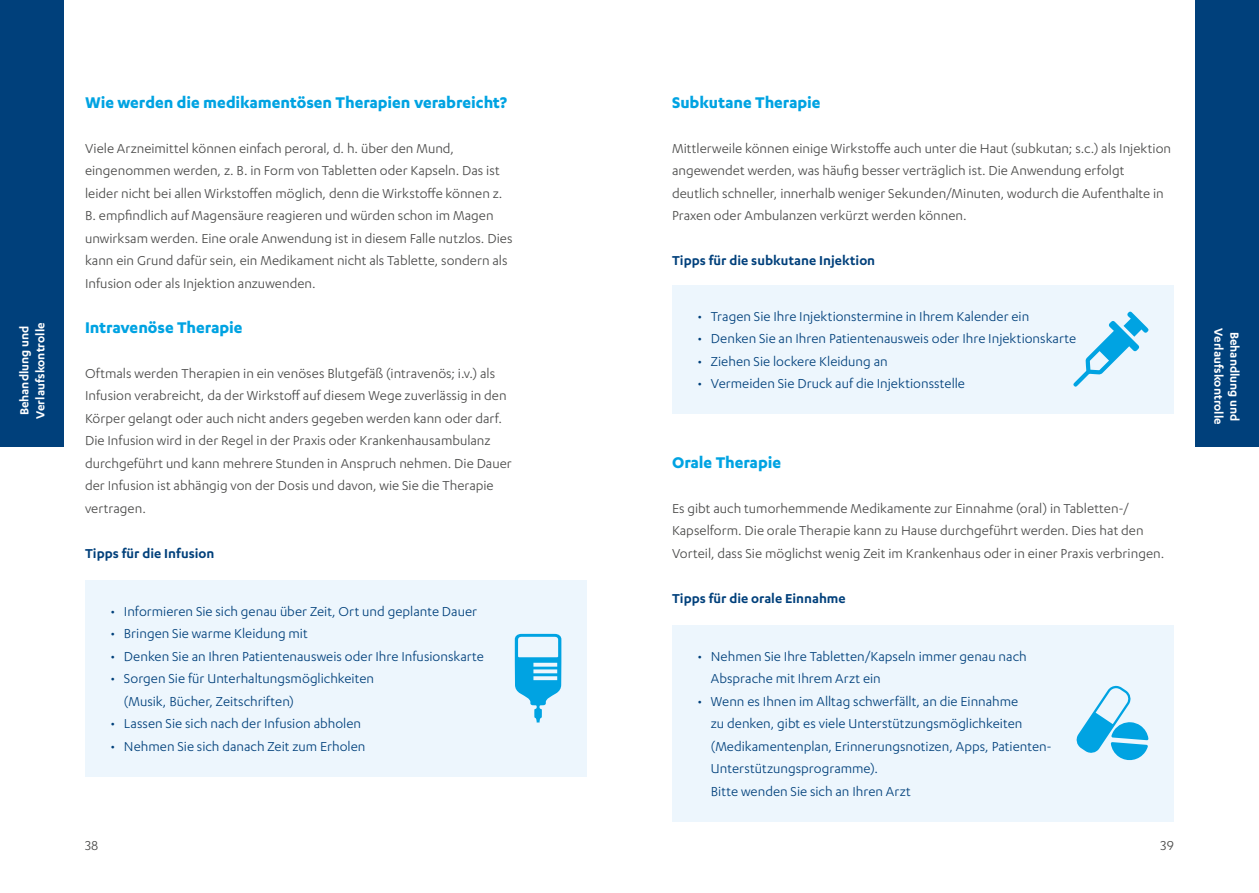
<style>
.page{position:relative;width:1259px;height:893px;background:#fff}
.page>*{position:absolute;margin:0;border:0;box-sizing:border-box;transform-origin:0 0}
.t1{font:700 18px "Karbon";letter-spacing:-.005em;color:#00a3e2}
.t2{font:15px/22.5px "Karbon";color:#494948}
.t3{font:15px/22.5px "Karbon";color:#00407b}
.t4{font:600 15px "Karbon";color:#00407b}
.t5{font:600 13.5px/16.2px "Karbon";color:#fff}
</style>
<div class="page">
<div style="left:672px;top:285px;width:502px;height:128px;background:#edf6fd"></div>
<svg style="left:1073px;top:312px;width:75px;height:75px"></svg>
<div style="left:672px;top:625px;width:502px;height:196px;background:#edf6fd"></div>
<svg style="left:1076px;top:685px;width:72px;height:76px"></svg>
<div style="left:85px;top:580px;width:502px;height:196px;background:#edf6fd"></div>
<svg style="left:515px;top:634px;width:46px;height:88px"></svg>
<div style="left:1195px;top:0;width:64px;height:447px;background:#00407b"></div>
<div style="left:0;top:0;width:64px;height:447px;background:#00407b"></div>
<p class="t1" style="left:85px;top:92px;width:423px">Wie werden die medikamentösen Therapien verabreicht?</p>
<p class="t2" style="left:85px;top:136px;width:429px">Viele Arzneimittel können einfach peroral, d. h. über den Mund, eingenommen werden, z. B. in Form von Tabletten oder Kapseln. Das ist leider nicht bei allen Wirkstoffen möglich, denn die Wirkstoffe können z.<br>B. empfindlich auf Magensäure reagieren und würden schon im Magen unwirksam werden. Eine orale Anwendung ist in diesem Falle nutzlos. Dies kann ein Grund dafür sein, ein Medikament nicht als Tablette, sondern als Infusion oder als Injektion anzuwenden.</p>
<p class="t1" style="left:85px;top:317px;width:159px">Intravenöse Therapie</p>
<p class="t2" style="left:85px;top:361px;width:428px">Oftmals werden Therapien in ein venöses Blutgefäß (intravenös; i.v.) als Infusion verabreicht, da der Wirkstoff auf diesem Wege zuverlässig in den Körper gelangt oder auch nicht anders gegeben werden kann oder darf.<br>Die Infusion wird in der Regel in der Praxis oder Krankenhausambulanz durchgeführt und kann mehrere Stunden in Anspruch nehmen. Die Dauer der Infusion ist abhängig von der Dosis und davon, wie Sie die Therapie vertragen.</p>
<p class="t4" style="left:85px;top:545px;width:131px">Tipps für die Infusion</p>
<p class="t1" style="left:672px;top:92px;width:150px">Subkutane Therapie</p>
<p class="t2" style="left:672px;top:136px;width:500px">Mittlerweile können einige Wirkstoffe auch unter die Haut (subkutan; s.c.) als Injektion angewendet werden, was häufig besser verträglich ist. Die Anwendung erfolgt deutlich schneller, innerhalb weniger Sekunden/Minuten, wodurch die Aufenthalte in Praxen oder Ambulanzen verkürzt werden können.</p>
<p class="t4" style="left:672px;top:252px;width:205px">Tipps für die subkutane Injektion</p>
<p class="t3" style="left:697px;top:304px;width:333px">• Tragen Sie Ihre Injektionstermine in Ihrem Kalender ein</p>
<p class="t3" style="left:697px;top:327px;width:380px">• Denken Sie an Ihren Patientenausweis oder Ihre Injektionskarte</p>
<p class="t3" style="left:697px;top:349px;width:192px">• Ziehen Sie lockere Kleidung an</p>
<p class="t3" style="left:697px;top:372px;width:269px">• Vermeiden Sie Druck auf die Injektionsstelle</p>
<p class="t5" style="left:16px;top:419px;width:98px;rotate:-90deg">Behandlung und<br>Verlaufskontrolle</p>
<p class="t5" style="left:1227px;top:328px;width:98px;rotate:90deg">Verlaufskontrolle</p>
<p class="t5" style="left:1243px;top:332px;width:91px;rotate:90deg">Behandlung und</p>
<p class="t1" style="left:672px;top:452px;width:111px">Orale Therapie</p>
<p class="t2" style="left:672px;top:496px;width:494px">Es gibt auch tumorhemmende Medikamente zur Einnahme (oral) in Tabletten-/<br>Kapselform. Die orale Therapie kann zu Hause durchgeführt werden. Dies hat den<br>Vorteil, dass Sie möglichst wenig Zeit im Krankenhaus oder in einer Praxis verbringen.</p>
<p class="t4" style="left:672px;top:590px;width:175px">Tipps für die orale Einnahme</p>
<p class="t3" style="left:111px;top:600px;width:368px">• Informieren Sie sich genau über Zeit, Ort und geplante Dauer</p>
<p class="t3" style="left:111px;top:622px;width:199px">• Bringen Sie warme Kleidung mit</p>
<p class="t3" style="left:111px;top:645px;width:375px">• Denken Sie an Ihren Patientenausweis oder Ihre Infusionskarte</p>
<p class="t3" style="left:124px;top:667px;width:252px;text-indent:-13px">• Sorgen Sie für Unterhaltungsmöglichkeiten (Musik, Bücher, Zeitschriften)</p>
<p class="t3" style="left:111px;top:712px;width:252px">• Lassen Sie sich nach der Infusion abholen</p>
<p class="t3" style="left:111px;top:735px;width:256px">• Nehmen Sie sich danach Zeit zum Erholen</p>
<p class="t3" style="left:711px;top:644px;width:317px;text-indent:-13px">• Nehmen Sie Ihre Tabletten/Kapseln immer genau nach<br>Absprache mit Ihrem Arzt ein</p>
<p class="t3" style="left:711px;top:689px;width:342px;text-indent:-13px">• Wenn es Ihnen im Alltag schwerfällt, an die Einnahme<br>zu denken, gibt es viele Unterstützungsmöglichkeiten (Medikamentenplan, Erinnerungsnotizen, Apps, Patienten-Unterstützungsprogramme).<br>Bitte wenden Sie sich an Ihren Arzt</p>
<p class="t2" style="left:85px;top:834px;width:15px">38</p>
<p class="t2" style="left:1160px;top:834px;width:15px">39</p>
</div>
